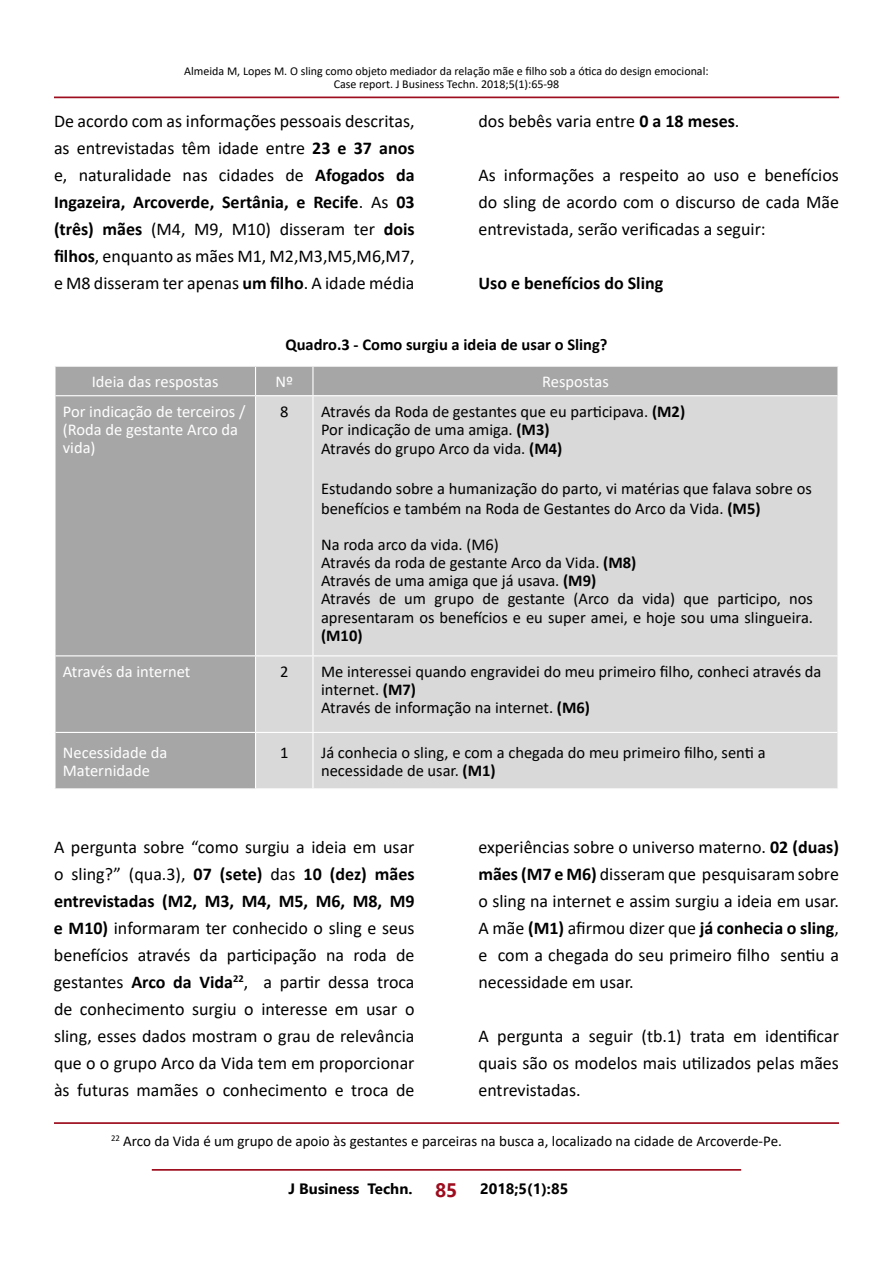
<style>
.page{position:relative;width:893px;height:1263px;background:#fff}
.page>*{position:absolute;margin:0;border:0;box-sizing:border-box;transform-origin:0 0}
.t1{font:18px/27px "Calibri";color:#000;text-align:justify}
.t2{font:700 18px "Calibri";color:#000}
.t3{font:16.5px/18.1px "Calibri";color:#000}
.t4{font:16.5px/18.1px "Calibri";color:#fff}
.t5{font:700 16.5px "Calibri";color:#000}
.t6{font:15px "Calibri";color:#000}
.t7{font:700 15px "Segoe UI";color:#000}
.t8{font:12px/13.5px "Calibri";color:#000;text-align:center}
.s1{font-weight:700}
.s2{font-size:19.5px;color:#9d0d1e}
</style>
<div class="page">
<hr style="left:152px;top:1169px;width:589px;height:2px;background:#9d0d1e">
<hr style="left:54px;top:97px;width:785px;height:1px;background:#9d0d1e">
<div style="left:56px;top:367px;width:781px;height:421px;background:#a6a6a6"></div>
<div style="left:256px;top:396px;width:581px;height:392px;background:#d9d9d9"></div>
<svg style="left:255px;top:367px;width:1px;height:28px"></svg>
<hr style="left:312px;top:367px;width:2px;height:28px;background:#fff">
<hr style="left:255px;top:396px;width:1px;height:259px;background:#fff">
<hr style="left:312px;top:396px;width:2px;height:259px;background:#fff">
<hr style="left:255px;top:656px;width:1px;height:76px;background:#fff">
<hr style="left:312px;top:656px;width:2px;height:76px;background:#fff">
<hr style="left:56px;top:395px;width:200px;height:1px;background:#fff">
<hr style="left:256px;top:395px;width:57px;height:1px;background:#fff">
<hr style="left:313px;top:395px;width:524px;height:1px;background:#fff">
<hr style="left:56px;top:655px;width:200px;height:1px;background:#fff">
<hr style="left:256px;top:655px;width:57px;height:1px;background:#fff">
<hr style="left:313px;top:655px;width:524px;height:1px;background:#fff">
<hr style="left:56px;top:732px;width:200px;height:1px;background:#fff">
<hr style="left:256px;top:732px;width:57px;height:1px;background:#fff">
<hr style="left:313px;top:732px;width:524px;height:1px;background:#fff">
<hr style="left:255px;top:733px;width:1px;height:55px;background:#fff">
<hr style="left:312px;top:733px;width:2px;height:55px;background:#fff">
<hr style="left:54px;top:1122px;width:785px;height:2px;background:#9d0d1e">
<p class="t8" style="left:184px;top:64px;width:526px">Almeida M, Lopes M. O sling como objeto mediador da relação mãe e filho sob a ótica do design emocional:<br>Case report. J Business Techn. 2018;5(1):65-98</p>
<p class="t1" style="left:54px;top:107px;width:362px">De acordo com as informações pessoais descritas, as entrevistadas têm idade entre <span class="s1">23 e 37 anos </span>e, naturalidade nas cidades de <span class="s1">Afogados da Ingazeira, Arcoverde, Sertânia, e Recife</span>. As <span class="s1">03 (três) mães</span> (M4, M9, M10) disseram ter <span class="s1">dois filhos</span>, enquanto as mães M1, M2,M3,M5,M6,M7, e M8 disseram ter apenas <span class="s1">um filho</span>. A idade média</p>
<p class="t1" style="left:478px;top:107px;width:263px">dos bebês varia entre <span class="s1">0 a 18 meses</span>.</p>
<p class="t1" style="left:478px;top:161px;width:362px">As informações a respeito ao uso e benefícios do sling de acordo com o discurso de cada Mãe entrevistada, serão verificadas a seguir:</p>
<p class="t2" style="left:478px;top:270px;width:186px">Uso e benefícios do Sling</p>
<p class="t5" style="left:285px;top:332px;width:324px">Quadro.3 - Como surgiu a ideia de usar o Sling?</p>
<p class="t4" style="left:92px;top:372px;width:128px">Ideia das respostas</p>
<p class="t4" style="left:275px;top:372px;width:19px">Nº</p>
<p class="t4" style="left:542px;top:372px;width:68px">Respostas</p>
<p class="t4" style="left:63px;top:402px;width:184px">Por indicação de terceiros / (Roda de gestante Arco da vida)</p>
<p class="t3" style="left:280px;top:402px;width:10px">8</p>
<p class="t3" style="left:321px;top:402px;width:366px">Através da Roda de gestantes que eu participava. <span class="s1">(M2)<br></span>Por indicação de uma amiga. <span class="s1">(M3)</span></p>
<p class="t3" style="left:321px;top:439px;width:243px">Através do grupo Arco da vida. <span class="s1">(M4)</span></p>
<p class="t3" style="left:321px;top:478px;width:492px;line-height:19.6px">Estudando sobre a humanização do parto, vi matérias que falava sobre os benefícios e também na Roda de Gestantes do Arco da Vida. <span class="s1">(M5)</span></p>
<p class="t3" style="left:321px;top:535px;width:494px">Na roda arco da vida. (M6)<br>Através da roda de gestante Arco da Vida. <span class="s1">(M8)<br></span>Através de uma amiga que já usava. <span class="s1">(M9)<br></span>Através de um grupo de gestante (Arco da vida) que participo, nos apresentaram os benefícios e eu super amei, e hoje sou uma slingueira.</p>
<p class="t5" style="left:321px;top:624px;width:43px">(M10)</p>
<p class="t4" style="left:63px;top:662px;width:129px">Através da internet</p>
<p class="t3" style="left:280px;top:662px;width:10px">2</p>
<p class="t3" style="left:321px;top:662px;width:502px">Me interessei quando engravidei do meu primeiro filho, conheci através da internet. <span class="s1">(M7)<br></span>Através de informação na internet. <span class="s1">(M6)</span></p>
<p class="t4" style="left:63px;top:742px;width:106px">Necessidade da<br>Maternidade</p>
<p class="t3" style="left:280px;top:742px;width:10px">1</p>
<p class="t3" style="left:321px;top:742px;width:446px">Já conhecia o sling, e com a chegada do meu primeiro filho, senti a necessidade de usar. <span class="s1">(M1)</span></p>
<p class="t1" style="left:54px;top:832px;width:362px">A pergunta sobre “como surgiu a ideia em usar o sling?” (qua.3), <span class="s1">07 (sete)</span> das <span class="s1">10 (dez) mães entrevistadas (M2, M3, M4, M5, M6, M8, M9 e M10)</span> informaram ter conhecido o sling e seus benefícios através da participação na roda de gestantes <span class="s1">Arco da Vida</span><sup>22</sup>, a partir dessa troca de conhecimento surgiu o interesse em usar o sling, esses dados mostram o grau de relevância que o o grupo Arco da Vida tem em proporcionar às futuras mamães o conhecimento e troca de</p>
<p class="t1" style="left:478px;top:832px;width:362px">experiências sobre o universo materno. <span class="s1">02 (duas) mães (M7 e M6)</span> disseram que pesquisaram sobre o sling na internet e assim surgiu a ideia em usar.<br>A mãe <span class="s1">(M1)</span> afirmou dizer que <span class="s1">já conhecia o sling</span>, e com a chegada do seu primeiro filho sentiu a necessidade em usar.</p>
<p class="t1" style="left:478px;top:1021px;width:362px">A pergunta a seguir (tb.1) trata em identificar quais são os modelos mais utilizados pelas mães entrevistadas.</p>
<p class="t6" style="left:111px;top:1130px;width:672px"><sup>22</sup> Arco da Vida é um grupo de apoio às gestantes e parceiras na busca a, localizado na cidade de Arcoverde-Pe.</p>
<p class="t7" style="left:288px;top:1174px;width:281px">J Business Techn. <span class="s2">85</span> 2018;5(1):85</p>
</div>
